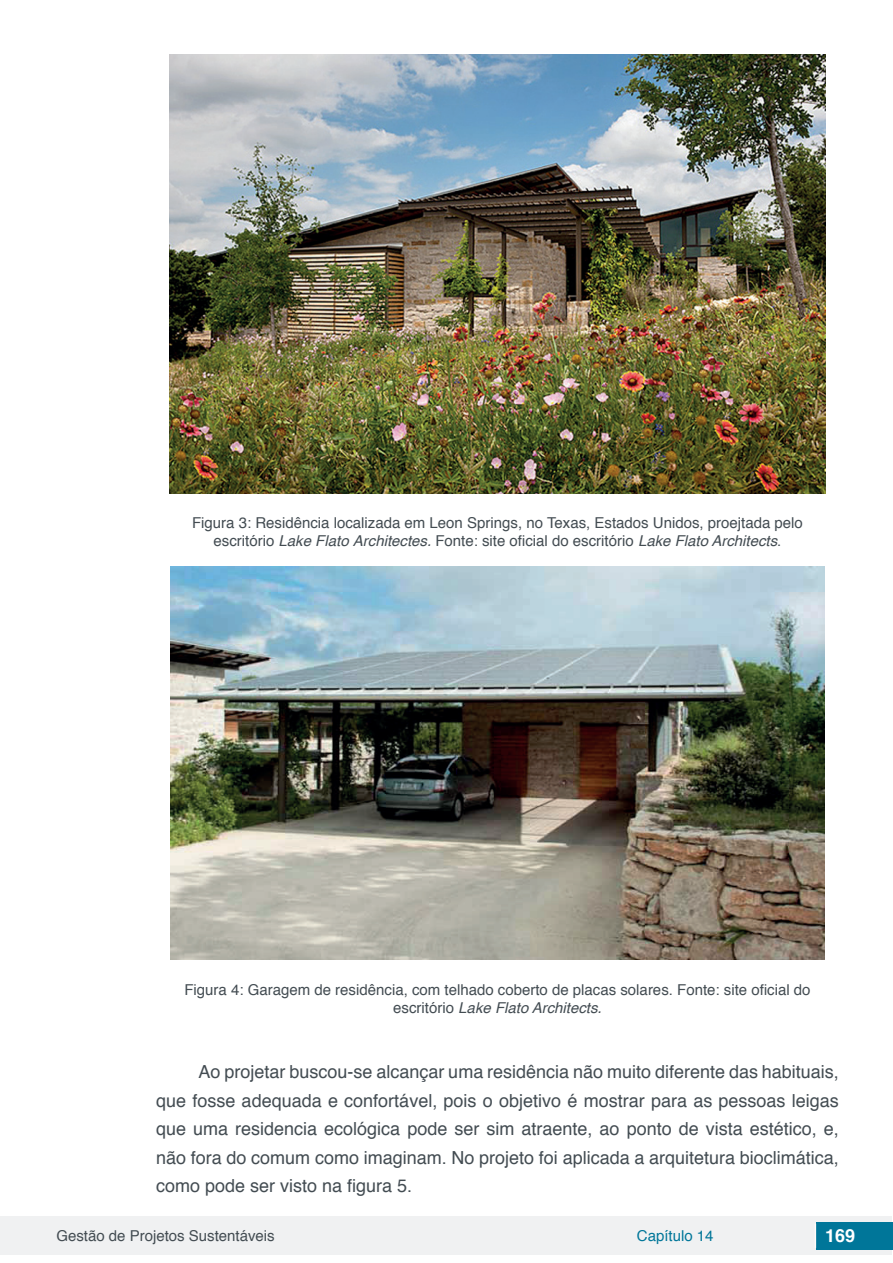
<style>
.page{position:relative;width:893px;height:1263px;background:#fff}
.page>*{position:absolute;margin:0;border:0;box-sizing:border-box;transform-origin:0 0}
.t1{font:18px/28.5px "Helvetica";color:#434c52;text-align:justify}
.t2{font:700 18px "Helvetica";color:#fff}
.t3{font:15px/18px "Helvetica";color:#434c52;text-align:center}
.t4{font:15px "Helvetica";color:#007699}
.s1{font-style:italic}
</style>
<div class="page">
<div style="left:1px;top:1216px;width:891px;height:38px;background:#f0f1f2"></div>
<div style="left:816px;top:1222px;width:77px;height:27px;background:#007699"></div>
<svg style="left:815px;top:1224px;width:1px;height:24px"></svg>
<img style="left:169px;top:54px;width:657px;height:439px">
<img style="left:171px;top:566px;width:653px;height:394px">
<p class="t3" style="left:192px;top:514px;width:612px">Figura 3: Residência localizada em Leon Springs, no Texas, Estados Unidos, proejtada pelo escritório <span class="s1">Lake Flato Architectes.</span> Fonte: site oficial do escritório <span class="s1">Lake Flato Architects</span>.</p>
<p class="t3" style="left:184px;top:981px;width:628px">Figura 4: Garagem de residência, com telhado coberto de placas solares. Fonte: site oficial do escritório <span class="s1">Lake Flato Architects.</span></p>
<p class="t1" style="left:156px;top:1058px;width:684px;text-indent:43px">Ao projetar buscou-se alcançar uma residência não muito diferente das habituais, que fosse adequada e confortável, pois o objetivo é mostrar para as pessoas leigas que uma residencia ecológica pode ser sim atraente, ao ponto de vista estético, e, não fora do comum como imaginam. No projeto foi aplicada a arquitetura bioclimática, como pode ser visto na figura 5.</p>
<p class="t3" style="left:56px;top:1227px;width:220px">Gestão de Projetos Sustentáveis</p>
<p class="t4" style="left:637px;top:1224px;width:78px">Capítulo 14</p>
<p class="t2" style="left:825px;top:1221px;width:32px">169</p>
</div>
